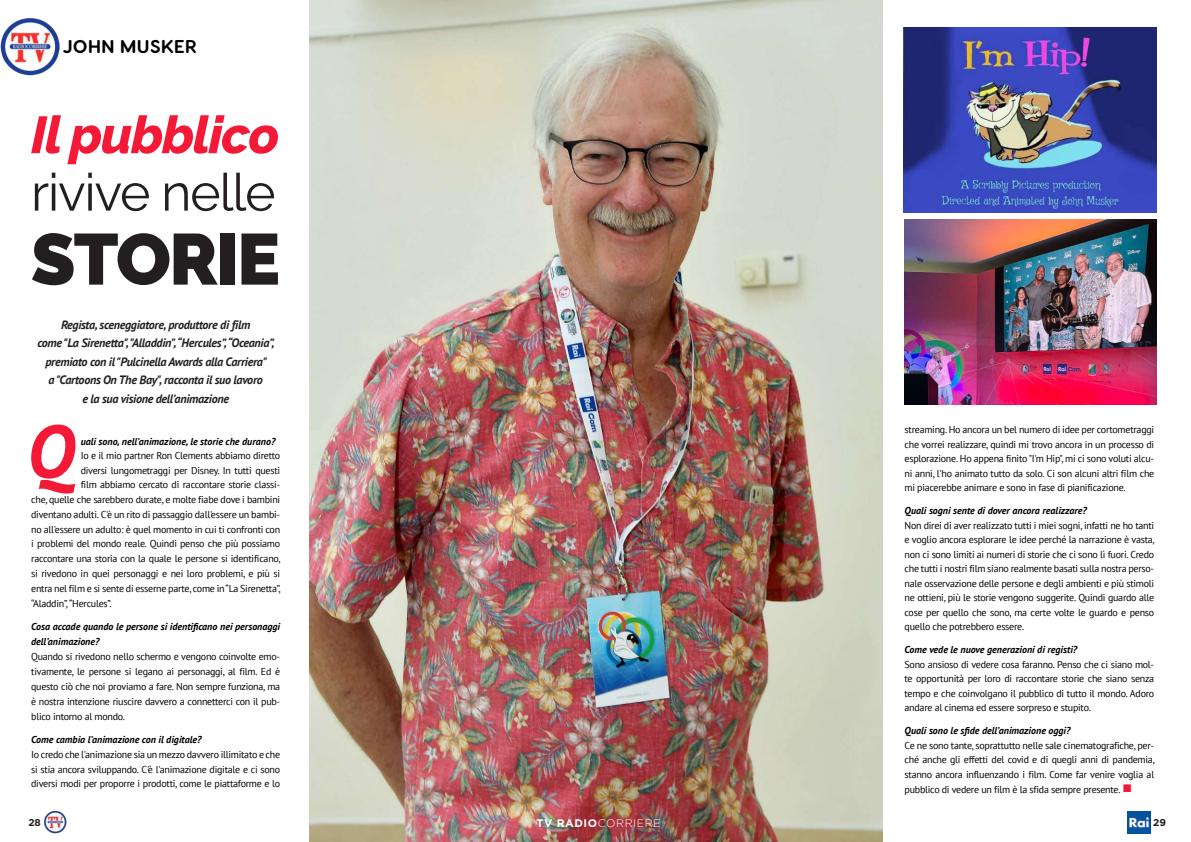
<style>
.page{position:relative;width:1191px;height:842px;background:#fff}
.page>*{position:absolute;margin:0;border:0;box-sizing:border-box;transform-origin:0 0}
.t1{font:italic 700 74.3px "PT Sans";color:#f41937}
.t2{font:900 72px "Raleway";letter-spacing:-.025em;color:#231f20}
.t3{font:52px "Raleway";letter-spacing:-.025em;color:#231f20}
.t4{font:italic 800 52px "Raleway";letter-spacing:-.025em;color:#f41937}
.t5{font:700 18.6px "Visby Round CF";letter-spacing:.02em;color:#000}
.t6{font:italic 700 12.1px/18.5px "PT Sans";letter-spacing:-.025em;color:#231f20;text-align:center}
.t7{font:300 11px "Gotham";letter-spacing:.05em;color:#fff}
.t8{font:10px/14.5px "PT Sans";letter-spacing:-.025em;color:#000;text-align:justify}
.t9{font:italic 700 10px/15.3px "PT Sans";color:#000}
.t10{font:700 10px "Gotham";color:#231f20}
.s1{color:#f41937}
.s2{font-weight:700}
</style>
<div class="page">
<img style="left:44px;top:811px;width:22px;height:23px">
<img style="left:1127px;top:811px;width:23px;height:23px">
<img style="left:309px;top:0;width:573px;height:842px">
<img style="left:0;top:18px;width:60px;height:58px">
<img style="left:903px;top:28px;width:253px;height:185px">
<img style="left:904px;top:220px;width:253px;height:185px">
<h3 class="t5" style="left:63px;top:34px;width:135px">JOHN MUSKER</h3>
<h3 class="t4" style="left:31px;top:93px;width:250px">Il pubblico</h3>
<h3 class="t3" style="left:31px;top:151px;width:246px">rivive nelle</h3>
<h2 class="t2" style="left:31px;top:202px;width:251px">STORIE</h2>
<p class="t6" style="left:37px;top:315px;width:239px">Regista, sceneggiatore, produttore di film<br>come "La Sirenetta", "Alladdin", “Hercules”, “Oceania”, premiato con il "Pulcinella Awards alla Carriera"<br>a "Cartoons On The Bay", racconta il suo lavoro<br>e la sua visione dell’animazione</p>
<h1 class="t1" style="left:27px;top:402px;width:49px">Q</h1>
<p class="t9" style="left:81px;top:433px;width:196px">uali sono, nell’animazione, le storie che durano?</p>
<p class="t8" style="left:81px;top:448px;width:201px">Io e il mio partner Ron Clements abbiamo diretto</p>
<p class="t8" style="left:81px;top:463px;width:201px">diversi lungometraggi per Disney. In tutti questi</p>
<p class="t8" style="left:81px;top:477px;width:201px">film abbiamo cercato di raccontare storie classi-</p>
<p class="t8" style="left:31px;top:492px;width:250px">che, quelle che sarebbero durate, e molte fiabe dove i bambini</p>
<p class="t8" style="left:31px;top:507px;width:250px">diventano adulti. C'è un rito di passaggio dall'essere un bambi-</p>
<p class="t8" style="left:31px;top:522px;width:250px">no all'essere un adulto: è quel momento in cui ti confronti con</p>
<p class="t8" style="left:31px;top:536px;width:250px">i problemi del mondo reale. Quindi penso che più possiamo</p>
<p class="t8" style="left:31px;top:551px;width:251px">raccontare una storia con la quale le persone si identificano,</p>
<p class="t8" style="left:31px;top:566px;width:250px">si rivedono in quei personaggi e nei loro problemi, e più si</p>
<p class="t8" style="left:31px;top:581px;width:251px">entra nel film e si sente di esserne parte, come in “La Sirenetta”,</p>
<p class="t8" style="left:31px;top:596px;width:82px">“Aladdin”, “Hercules”.</p>
<p class="t9" style="left:31px;top:619px;width:250px">Cosa accade quando le persone si identificano nei personaggi dell’animazione?</p>
<p class="t8" style="left:31px;top:649px;width:250px;line-height:14.8px">Quando si rivedono nello schermo e vengono coinvolte emo&shy;tivamente, le persone si legano ai personaggi, al film. Ed è questo ciò che noi proviamo a fare. Non sempre funziona, ma è nostra intenzione riuscire davvero a connetterci con il pub&shy;blico intorno al mondo.</p>
<p class="t9" style="left:31px;top:731px;width:172px">Come cambia l’animazione con il digitale?</p>
<p class="t8" style="left:31px;top:746px;width:250px;line-height:14.8px">Io credo che l'animazione sia un mezzo davvero illimitato e che si stia ancora sviluppando. C'è l'animazione digitale e ci sono diversi modi per proporre i prodotti, come le piattaforme e lo</p>
<p class="t8" style="left:904px;top:422px;width:251px">streaming. Ho ancora un bel numero di idee per cortometraggi che vorrei realizzare, quindi mi trovo ancora in un processo di esplorazione. Ho appena finito "I'm Hip", mi ci sono voluti alcu&shy;ni anni, l'ho animato tutto da solo. Ci son alcuni altri film che mi piacerebbe animare e sono in fase di pianificazione.</p>
<p class="t9" style="left:904px;top:503px;width:184px">Quali sogni sente di dover ancora realizzare?</p>
<p class="t8" style="left:904px;top:517px;width:251px">Non direi di aver realizzato tutti i miei sogni, infatti ne ho tanti e voglio ancora esplorare le idee perché la narrazione è vasta, non ci sono limiti ai numeri di storie che ci sono lì fuori. Credo che tutti i nostri film siano realmente basati sulla nostra perso&shy;nale osservazione delle persone e degli ambienti e più stimoli ne ottieni, più le storie vengono suggerite. Quindi guardo alle cose per quello che sono, ma certe volte le guardo e penso quello che potrebbero essere.</p>
<p class="t9" style="left:904px;top:642px;width:174px">Come vede le nuove generazioni di registi?</p>
<p class="t8" style="left:904px;top:656px;width:251px">Sono ansioso di vedere cosa faranno. Penso che ci siano mol&shy;te opportunità per loro di raccontare storie che siano senza tempo e che coinvolgano il pubblico di tutto il mondo. Adoro andare al cinema ed essere sorpreso e stupito.</p>
<p class="t9" style="left:904px;top:723px;width:167px">Quali sono le sfide dell’animazione oggi?</p>
<p class="t8" style="left:904px;top:737px;width:251px">Ce ne sono tante, soprattutto nelle sale cinematografiche, per&shy;ché anche gli effetti del covid e di quegli anni di pandemia, stanno ancora influenzando i film. Come far venire voglia al pubblico di vedere un film è la sfida sempre presente. <span class="s1">■</span></p>
<p class="t10" style="left:28px;top:816px;width:14px">28</p>
<p class="t10" style="left:1153px;top:816px;width:14px">29</p>
<p class="t7" style="left:536px;top:817px;width:126px"><span class="s2">TV RADIO</span>CORRIERE</p>
</div>
